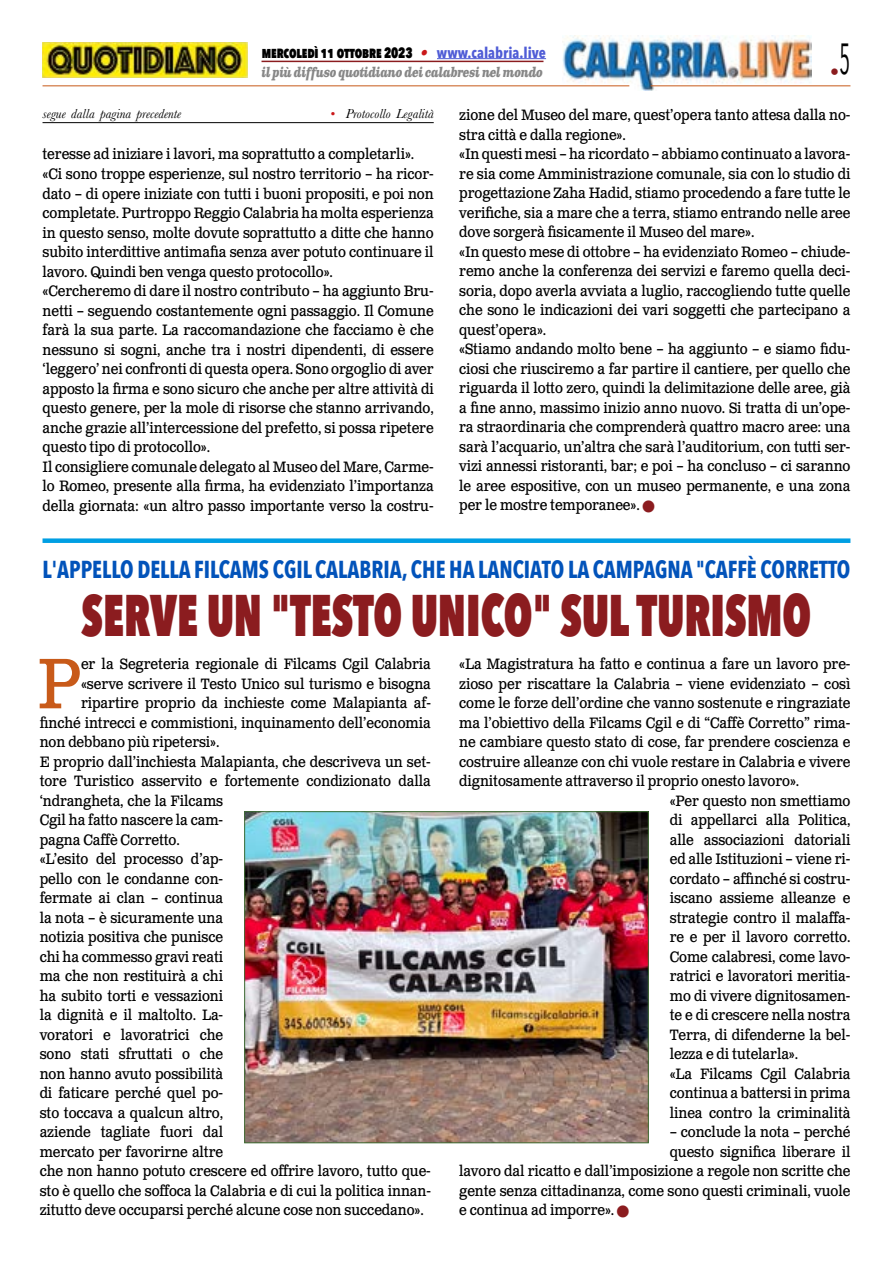
<style>
.page{position:relative;width:893px;height:1263px;background:#fff}
.page>*{position:absolute;margin:0;border:0;box-sizing:border-box;transform-origin:0 0}
.t1{font:71.25px "Clarendon Text Pro";color:#c85a19;scale:.9 1}
.t2{font:800 58.5px "Avenir Next Condensed";color:#8b1c1f;scale:.77 1}
.t3{font:700 24.45px "Avenir Next Condensed";color:#0253ba;scale:.9 1}
.t4{font:18px "Avenir Next Condensed";color:#8b1c1f}
.t5{font:15px/19.5px "Clarendon Text Pro";letter-spacing:-.005em;color:#000;scale:.9 1}
.t6{font:800 15px "Avenir Next Condensed";letter-spacing:-.01em;color:#000;scale:.86 1}
.t7{font:italic 13.5px "Baskerville";color:#000}
.t8{font:italic 700 13.5px "Clarendon Text Pro";letter-spacing:-.05em;color:#878787;scale:.79 1}
.s1{font-family:"Clarendon Text Pro";font-weight:700;font-style:italic;color:#ca181a}
.s2{font-weight:700;color:#4f5cd6}
.s3{color:#ca181a}
.s4{color:#8b1c1f}
</style>
<div class="page">
<img style="left:563px;top:36px;width:248px;height:54px">
<hr style="left:43px;top:85px;width:586px;height:1px;background:#c85a19">
<hr style="left:651px;top:85px;width:199px;height:1px;background:#c85a19">
<hr style="left:437px;top:58px;width:109px;height:1px;background:#4f5cd6">
<hr style="left:261px;top:61px;width:282px;height:1px;background:#8b1c1f">
<img style="left:43px;top:43px;width:204px;height:34px">
<hr style="left:43px;top:122px;width:391px;height:1px;background:#000">
<div style="left:43px;top:538px;width:807px;height:5px;background:#009fe3"></div>
<img style="left:246px;top:813px;width:400px;height:328px">
<div style="left:244px;top:811px;width:404px;height:332px;border:1px solid #3f6d34"></div>
<p class="t6" style="left:262px;top:43px;width:332px">mercoledì 11 ottobre 2023 <span class="s1">•</span> <span class="s2">www.calabria.live</span></p>
<p class="t8" style="left:261px;top:64px;width:358px">il più diffuso quotidiano dei calabresi nel mondo</p>
<p class="t4" style="left:830px;top:57px;width:22px">•<sup>5</sup></p>
<p class="t7" style="left:43px;top:105px;width:140px">segue dalla pagina precedente</p>
<p class="t7" style="left:330px;top:105px;width:105px"><span class="s3">•</span> Protocollo Legalità</p>
<p class="t5" style="left:43px;top:145px;width:436px">teresse ad iniziare i lavori, ma soprattutto a completarli». «Ci sono troppe esperienze, sul nostro territorio – ha ricor&shy;dato – di opere iniziate con tutti i buoni propositi, e poi non completate. Purtroppo Reggio Calabria ha molta esperienza in questo senso, molte dovute soprattutto a ditte che hanno subito interdittive antimafia senza aver potuto continuare il lavoro. Quindi ben venga questo protocollo».<br>«Cercheremo di dare il nostro contributo – ha aggiunto Bru&shy;netti – seguendo costantemente ogni passaggio. Il Comune farà la sua parte. La raccomandazione che facciamo è che nessuno si sogni, anche tra i nostri dipendenti, di essere ‘leggero’ nei confronti di questa opera. Sono orgoglio di aver apposto la firma e sono sicuro che anche per altre attività di questo genere, per la mole di risorse che stanno arrivando, anche grazie all’intercessione del prefetto, si possa ripetere questo tipo di protocollo».<br>Il consigliere comunale delegato al Museo del Mare, Carme&shy;lo Romeo, presente alla firma, ha evidenziato l’importanza della giornata: «un altro passo importante verso la costru-</p>
<p class="t5" style="left:459px;top:106px;width:436px">zione del Museo del mare, quest’opera tanto attesa dalla no&shy;stra città e dalla regione».<br>«In questi mesi – ha ricordato – abbiamo continuato a lavora&shy;re sia come Amministrazione comunale, sia con lo studio di progettazione Zaha Hadid, stiamo procedendo a fare tutte le verifiche, sia a mare che a terra, stiamo entrando nelle aree dove sorgerà fisicamente il Museo del mare».<br>«In questo mese di ottobre – ha evidenziato Romeo – chiude&shy;remo anche la conferenza dei servizi e faremo quella deci&shy;soria, dopo averla avviata a luglio, raccogliendo tutte quelle che sono le indicazioni dei vari soggetti che partecipano a quest’opera».<br>«Stiamo andando molto bene – ha aggiunto – e siamo fidu&shy;ciosi che riusciremo a far partire il cantiere, per quello che riguarda il lotto zero, quindi la delimitazione delle aree, già a fine anno, massimo inizio anno nuovo. Si tratta di un’ope&shy;ra straordinaria che comprenderà quattro macro aree: una sarà l’acquario, un’altra che sarà l’auditorium, con tutti ser&shy;vizi annessi ristoranti, bar; e poi – ha concluso – ci saranno le aree espositive, con un museo permanente, e una zona per le mostre temporanee». <span class="s4">■</span></p>
<h3 class="t3" style="left:43px;top:554px;width:899px">L'APPELLO DELLA FILCAMS CGIL CALABRIA, CHE HA LANCIATO LA CAMPAGNA "CAFFÈ CORRETTO</h3>
<h2 class="t2" style="left:82px;top:579px;width:949px">SERVE UN "TESTO UNICO" SUL TURISMO</h2>
<h1 class="t1" style="left:37px;top:640px;width:51px">P</h1>
<p class="t5" style="left:81px;top:655px;width:390px">er la Segreteria regionale di Filcams Cgil Calabria</p>
<p class="t5" style="left:81px;top:674px;width:390px">«serve scrivere il Testo Unico sul turismo e bisogna</p>
<p class="t5" style="left:81px;top:694px;width:390px">ripartire proprio da inchieste come Malapianta af-</p>
<p class="t5" style="left:40px;top:713px;width:436px">finché intrecci e commistioni, inquinamento dell’economia</p>
<p class="t5" style="left:40px;top:733px;width:201px">non debbano più ripetersi».</p>
<p class="t5" style="left:40px;top:752px;width:436px">E proprio dall’inchiesta Malapianta, che descriveva un set-</p>
<p class="t5" style="left:40px;top:772px;width:436px">tore Turistico asservito e fortemente condizionato dalla</p>
<p class="t5" style="left:40px;top:791px;width:205px">‘ndrangheta, che la Filcams</p>
<p class="t5" style="left:40px;top:811px;width:205px">Cgil ha fatto nascere la cam-</p>
<p class="t5" style="left:40px;top:830px;width:157px">pagna Caffè Corretto.</p>
<p class="t5" style="left:40px;top:850px;width:205px">«L’esito del processo d’ap-</p>
<p class="t5" style="left:40px;top:869px;width:205px">pello con le condanne con-</p>
<p class="t5" style="left:40px;top:889px;width:205px">fermate ai clan – continua</p>
<p class="t5" style="left:40px;top:908px;width:205px">la nota – è sicuramente una</p>
<p class="t5" style="left:40px;top:928px;width:205px">notizia positiva che punisce</p>
<p class="t5" style="left:40px;top:947px;width:205px">chi ha commesso gravi reati</p>
<p class="t5" style="left:40px;top:967px;width:205px">ma che non restituirà a chi</p>
<p class="t5" style="left:40px;top:986px;width:205px">ha subito torti e vessazioni</p>
<p class="t5" style="left:40px;top:1006px;width:205px">la dignità e il maltolto. La-</p>
<p class="t5" style="left:40px;top:1025px;width:205px">voratori e lavoratrici che</p>
<p class="t5" style="left:40px;top:1045px;width:205px">sono stati sfruttati o che</p>
<p class="t5" style="left:40px;top:1064px;width:205px">non hanno avuto possibilità</p>
<p class="t5" style="left:40px;top:1084px;width:205px">di faticare perché quel po-</p>
<p class="t5" style="left:40px;top:1103px;width:205px">sto toccava a qualcun altro,</p>
<p class="t5" style="left:40px;top:1123px;width:205px">aziende tagliate fuori dal</p>
<p class="t5" style="left:40px;top:1142px;width:205px">mercato per favorirne altre</p>
<p class="t5" style="left:40px;top:1162px;width:436px">che non hanno potuto crescere ed offrire lavoro, tutto que-</p>
<p class="t5" style="left:40px;top:1181px;width:436px">sto è quello che soffoca la Calabria e di cui la politica innan-</p>
<p class="t5" style="left:40px;top:1201px;width:428px">zitutto deve occuparsi perché alcune cose non succedano».</p>
<p class="t5" style="left:459px;top:655px;width:436px">«La Magistratura ha fatto e continua a fare un lavoro pre-</p>
<p class="t5" style="left:459px;top:674px;width:436px">zioso per riscattare la Calabria – viene evidenziato – così</p>
<p class="t5" style="left:459px;top:694px;width:436px">come le forze dell’ordine che vanno sostenute e ringraziate</p>
<p class="t5" style="left:459px;top:713px;width:436px">ma l’obiettivo della Filcams Cgil e di “Caffè Corretto” rima-</p>
<p class="t5" style="left:459px;top:733px;width:436px">ne cambiare questo stato di cose, far prendere coscienza e</p>
<p class="t5" style="left:459px;top:752px;width:436px">costruire alleanze con chi vuole restare in Calabria e vivere</p>
<p class="t5" style="left:459px;top:772px;width:379px">dignitosamente attraverso il proprio onesto lavoro».</p>
<p class="t5" style="left:670px;top:791px;width:202px">«Per questo non smettiamo</p>
<p class="t5" style="left:670px;top:811px;width:202px">di appellarci alla Politica,</p>
<p class="t5" style="left:670px;top:830px;width:202px">alle associazioni datoriali</p>
<p class="t5" style="left:670px;top:850px;width:202px">ed alle Istituzioni – viene ri-</p>
<p class="t5" style="left:670px;top:869px;width:202px">cordato – affinché si costru-</p>
<p class="t5" style="left:670px;top:889px;width:202px">iscano assieme alleanze e</p>
<p class="t5" style="left:670px;top:908px;width:202px">strategie contro il malaffa-</p>
<p class="t5" style="left:670px;top:928px;width:202px">re e per il lavoro corretto.</p>
<p class="t5" style="left:670px;top:947px;width:202px">Come calabresi, come lavo-</p>
<p class="t5" style="left:670px;top:967px;width:202px">ratrici e lavoratori meritia-</p>
<p class="t5" style="left:670px;top:986px;width:202px">mo di vivere dignitosamen-</p>
<p class="t5" style="left:670px;top:1006px;width:202px">te e di crescere nella nostra</p>
<p class="t5" style="left:670px;top:1025px;width:202px">Terra, di difenderne la bel-</p>
<p class="t5" style="left:670px;top:1045px;width:144px">lezza e di tutelarla».</p>
<p class="t5" style="left:670px;top:1064px;width:202px">«La Filcams Cgil Calabria</p>
<p class="t5" style="left:670px;top:1084px;width:202px">continua a battersi in prima</p>
<p class="t5" style="left:670px;top:1103px;width:202px">linea contro la criminalità</p>
<p class="t5" style="left:670px;top:1123px;width:202px">– conclude la nota – perché</p>
<p class="t5" style="left:670px;top:1142px;width:202px">questo significa liberare il</p>
<p class="t5" style="left:459px;top:1162px;width:436px">lavoro dal ricatto e dall’imposizione a regole non scritte che</p>
<p class="t5" style="left:459px;top:1181px;width:436px">gente senza cittadinanza, come sono questi criminali, vuole</p>
<p class="t5" style="left:459px;top:1201px;width:190px">e continua ad imporre». <span class="s4">■</span></p>
</div>
